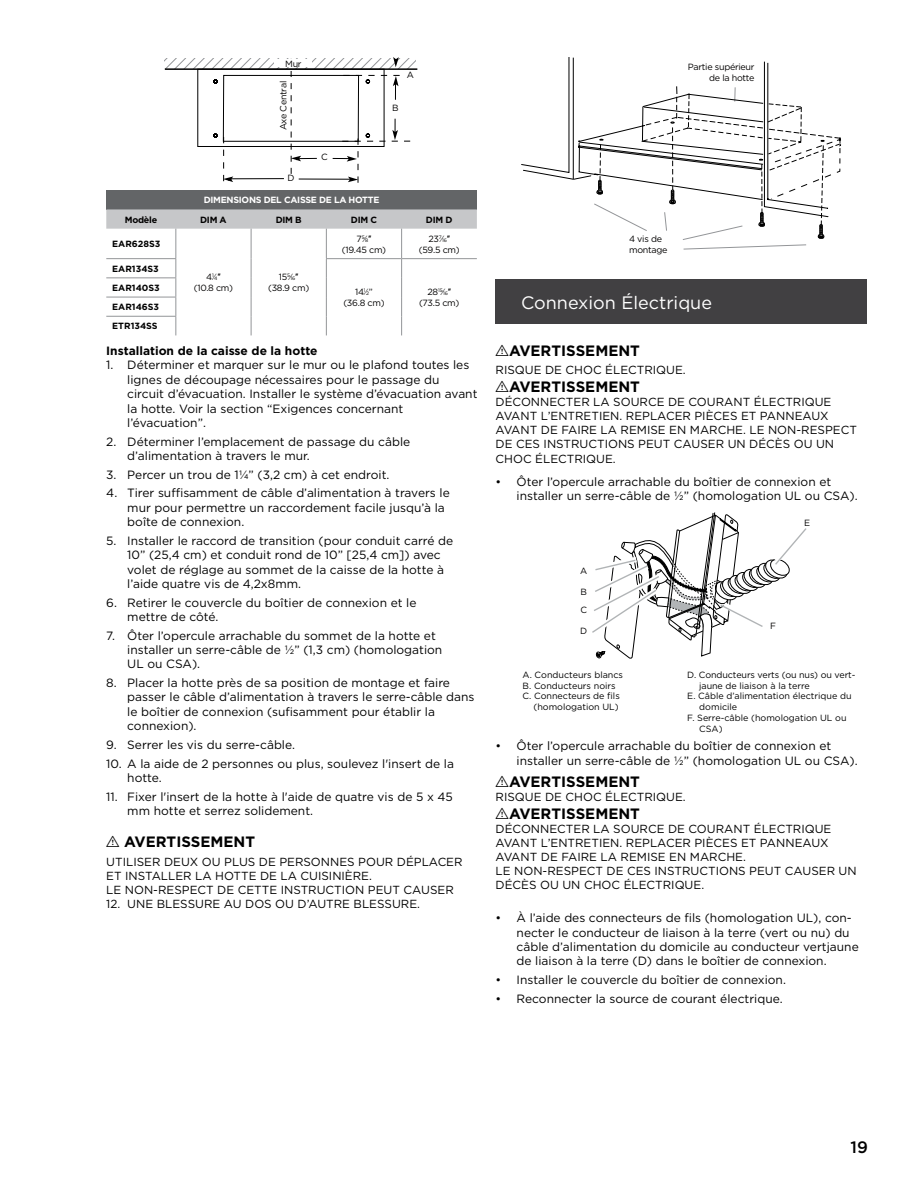
<style>
.page{position:relative;width:918px;height:1188px;background:#fff}
.page>*{position:absolute;margin:0;border:0;box-sizing:border-box;transform-origin:0 0}
.t1{font:18px "Gotham";color:#fff}
.t2{font:500 16.5px "Gotham";color:#000}
.t3{font:700 15px "Gotham";color:#000}
.t4{font:12px/14.4px "Gotham";color:#000}
.t5{font:700 12px "Gotham";color:#000}
.t6{font:11.7px/14.1px "Gotham";color:#000}
.t7{font:9px "Gotham";color:#000}
.t8{font:9px/10.8px "Gotham";letter-spacing:-.03em;color:#020101;text-align:center}
.t9{font:700 9px/19.2px "Gotham";color:#000;text-align:justify}
.t10{font:700 9px "Gotham";letter-spacing:-.03em;color:#fff}
.t11{font:700 9px "Gotham";letter-spacing:-.03em;color:#020101}
.t12{font:4.95px "Gotham";color:#020101}
.s1{font-size:4.95px}
.s2{font-family:"Arial"}
.s3{font-family:"tables";font-weight:400}
.s4{font-size:9px}
.s5{font-family:"Arial";font-size:9px}
</style>
<div class="page">
<div style="left:106px;top:190px;width:371px;height:19px;background:#636567"></div>
<svg style="left:106px;top:209px;width:371px;height:126px"></svg>
<hr style="left:165px;top:68px;width:252px;height:2px;background:#000">
<svg style="left:165px;top:57px;width:251px;height:126px"></svg>
<svg style="left:521px;top:57px;width:320px;height:193px"></svg>
<div style="left:496px;top:279px;width:371px;height:45px;background:#414042"></div>
<svg style="left:592px;top:512px;width:215px;height:147px"></svg>
<p class="t8" style="left:285px;top:58px;width:18px">Mur</p>
<p class="t8" style="left:278px;top:130px;width:51px;rotate:-90deg">Axe Central</p>
<p class="t8" style="left:321px;top:151px;width:8px">C</p>
<p class="t8" style="left:288px;top:173px;width:9px">D</p>
<p class="t10" style="left:204px;top:194px;width:177px">DIMENSIONS DEL CAISSE DE LA HOTTE</p>
<p class="t8" style="left:407px;top:69px;width:9px">A</p>
<p class="t8" style="left:392px;top:103px;width:8px">B</p>
<p class="t11" style="left:125px;top:214px;width:34px">Modèle</p>
<p class="t11" style="left:200px;top:214px;width:28px">DIM A</p>
<p class="t11" style="left:276px;top:214px;width:27px">DIM B</p>
<p class="t11" style="left:351px;top:214px;width:28px">DIM C</p>
<p class="t11" style="left:426px;top:214px;width:28px">DIM D</p>
<p class="t9" style="left:112px;top:234px;width:50px">EAR628S3</p>
<p class="t8" style="left:194px;top:271px;width:41px">4<sup>1</sup>⁄<span class="s1">4</span><span class="s2">″<br></span>(10.8 cm)</p>
<p class="t8" style="left:268px;top:271px;width:43px">15<sup>5</sup>⁄<span class="s1">16</span><span class="s2">″ </span>(38.9 cm)</p>
<p class="t8" style="left:342px;top:233px;width:46px">7<sup>5</sup>⁄<span class="s1">8</span><span class="s2">″<br></span>(19.45 cm)</p>
<p class="t8" style="left:419px;top:233px;width:42px">23<sup>7</sup>⁄<span class="s1">16</span><span class="s2">″ </span>(59.5 cm)</p>
<p class="t9" style="left:112px;top:259px;width:48px">EAR134S3</p>
<p class="t9" style="left:112px;top:278px;width:49px">EAR140S3<br>EAR146S3<br>ETR134SS</p>
<p class="t5" style="left:106px;top:343px;width:213px">Installation de la caisse de la hotte</p>
<p class="t4" style="left:127px;top:358px;width:352px;text-indent:-21px">1. Déterminer et marquer sur le mur ou le plafond toutes les lignes de découpage nécessaires pour le passage du circuit d’évacuation. Installer le système d’évacuation avant la hotte. Voir la section “Exigences concernant l’évacuation”.</p>
<p class="t4" style="left:127px;top:434px;width:284px;text-indent:-21px">2. Déterminer l’emplacement de passage du câble d’alimentation à travers le mur.</p>
<p class="t4" style="left:106px;top:467px;width:285px">3. Percer un trou de 1¼” (3,2 cm) à cet endroit.</p>
<p class="t4" style="left:127px;top:486px;width:324px;text-indent:-21px">4. Tirer suffisamment de câble d’alimentation à travers le mur pour permettre un raccordement facile jusqu’à la boîte de connexion.</p>
<p class="t4" style="left:127px;top:533px;width:327px;text-indent:-21px">5. Installer le raccord de transition (pour conduit carré de 10” (25,4 cm) et conduit rond de 10” [25,4 cm]) avec volet de réglage au sommet de la caisse de la hotte à l’aide quatre vis de 4,2x8mm.</p>
<p class="t4" style="left:127px;top:595px;width:291px;text-indent:-21px">6. Retirer le couvercle du boîtier de connexion et le mettre de côté.</p>
<p class="t4" style="left:127px;top:628px;width:317px;text-indent:-21px">7. Ôter l’opercule arrachable du sommet de la hotte et installer un serre-câble de ½” (1,3 cm) (homologation<br>UL ou CSA).</p>
<p class="t4" style="left:127px;top:675px;width:349px;text-indent:-21px">8. Placer la hotte près de sa position de montage et faire passer le câble d’alimentation à travers le serre-câble dans le boîtier de connexion (sufisamment pour établir la connexion).</p>
<p class="t4" style="left:106px;top:737px;width:190px">9. Serrer les vis du serre-câble.</p>
<p class="t4" style="left:127px;top:756px;width:328px;text-indent:-21px">10. A la aide de 2 personnes ou plus, soulevez l'insert de la hotte.</p>
<p class="t4" style="left:127px;top:789px;width:327px;text-indent:-21px">11. Fixer l'insert de la hotte à l'aide de quatre vis de 5 x 45 mm hotte et serrez solidement.</p>
<p class="t3" style="left:106px;top:832px;width:150px"><span class="s3">I</span> AVERTISSEMENT</p>
<p class="t6" style="left:106px;top:854px;width:358px">UTILISER DEUX OU PLUS DE PERSONNES POUR DÉPLACER<br>ET INSTALLER LA HOTTE DE LA CUISINIÈRE.<br>LE NON-RESPECT DE CETTE INSTRUCTION PEUT CAUSER</p>
<p class="t6" style="left:106px;top:897px;width:315px">12. UNE BLESSURE AU DOS OU D’AUTRE BLESSURE.</p>
<p class="t8" style="left:343px;top:286px;width:43px">14<sup>1</sup>⁄<span class="s1">2</span>” (36.8 cm)</p>
<p class="t12" style="left:428px;top:289px;width:25px"><span class="s4">28</span>15<span class="s4">⁄</span>16<span class="s5">″</span></p>
<p class="t8" style="left:419px;top:297px;width:42px">(73.5 cm)</p>
<p class="t8" style="left:688px;top:61px;width:68px;text-align:right">Partie supérieur de la hotte</p>
<p class="t8" style="left:629px;top:234px;width:40px;text-align:left">4 vis de montage</p>
<h1 class="t1" style="left:521px;top:292px;width:192px">Connexion Électrique</h1>
<p class="t3" style="left:496px;top:341px;width:146px"><span class="s3">I</span>AVERTISSEMENT</p>
<p class="t6" style="left:496px;top:363px;width:192px">RISQUE DE CHOC ÉLECTRIQUE.</p>
<p class="t3" style="left:496px;top:377px;width:146px"><span class="s3">I</span>AVERTISSEMENT</p>
<p class="t6" style="left:496px;top:395px;width:363px">DÉCONNECTER LA SOURCE DE COURANT ÉLECTRIQUE AVANT L’ENTRETIEN. REPLACER PIÈCES ET PANNEAUX AVANT DE FAIRE LA REMISE EN MARCHE. LE NON-RESPECT DE CES INSTRUCTIONS PEUT CAUSER UN DÉCÈS OU UN CHOC ÉLECTRIQUE.</p>
<p class="t4" style="left:517px;top:474px;width:343px;text-indent:-21px">• Ôter l’opercule arrachable du boîtier de connexion et installer un serre-câble de ½” (homologation UL ou CSA).</p>
<p class="t8" style="left:580px;top:565px;width:9px">A</p>
<p class="t8" style="left:580px;top:586px;width:8px">B</p>
<p class="t8" style="left:804px;top:517px;width:8px">E</p>
<p class="t8" style="left:580px;top:604px;width:8px">C</p>
<p class="t8" style="left:580px;top:625px;width:9px">D</p>
<p class="t7" style="left:523px;top:669px;width:102px">A. Conducteurs blancs</p>
<p class="t7" style="left:523px;top:680px;width:95px">B. Conducteurs noirs</p>
<p class="t7" style="left:523px;top:690px;width:99px">C. Connecteurs de fils</p>
<p class="t7" style="left:533px;top:701px;width:87px">(homologation UL)</p>
<p class="t8" style="left:770px;top:620px;width:7px">F</p>
<p class="t7" style="left:687px;top:669px;width:170px">D. Conducteurs verts (ou nus) ou vert-</p>
<p class="t7" style="left:699px;top:680px;width:112px">jaune de liaison à la terre</p>
<p class="t7" style="left:687px;top:690px;width:166px">E. Câble d’alimentation électrique du</p>
<p class="t7" style="left:699px;top:701px;width:39px">domicile</p>
<p class="t7" style="left:687px;top:712px;width:161px">F. Serre-câble (homologation UL ou</p>
<p class="t7" style="left:699px;top:723px;width:25px">CSA)</p>
<p class="t4" style="left:517px;top:739px;width:343px;text-indent:-21px">• Ôter l’opercule arrachable du boîtier de connexion et installer un serre-câble de ½” (homologation UL ou CSA).</p>
<p class="t3" style="left:496px;top:772px;width:146px"><span class="s3">I</span>AVERTISSEMENT</p>
<p class="t6" style="left:496px;top:790px;width:192px">RISQUE DE CHOC ÉLECTRIQUE.</p>
<p class="t3" style="left:496px;top:804px;width:146px"><span class="s3">I</span>AVERTISSEMENT</p>
<p class="t6" style="left:496px;top:822px;width:363px">DÉCONNECTER LA SOURCE DE COURANT ÉLECTRIQUE AVANT L’ENTRETIEN. REPLACER PIÈCES ET PANNEAUX AVANT DE FAIRE LA REMISE EN MARCHE.<br>LE NON-RESPECT DE CES INSTRUCTIONS PEUT CAUSER UN DÉCÈS OU UN CHOC ÉLECTRIQUE.</p>
<p class="t4" style="left:517px;top:911px;width:344px;text-indent:-21px">• À l’aide des connecteurs de fils (homologation UL), con&shy;necter le conducteur de liaison à la terre (vert ou nu) du câble d’alimentation du domicile au conducteur vertjaune de liaison à la terre (D) dans le boîtier de connexion.</p>
<p class="t4" style="left:496px;top:972px;width:292px">• Installer le couvercle du boîtier de connexion.</p>
<p class="t4" style="left:496px;top:991px;width:289px">• Reconnecter la source de courant électrique.</p>
<h2 class="t2" style="left:850px;top:1136px;width:19px">19</h2>
</div>
